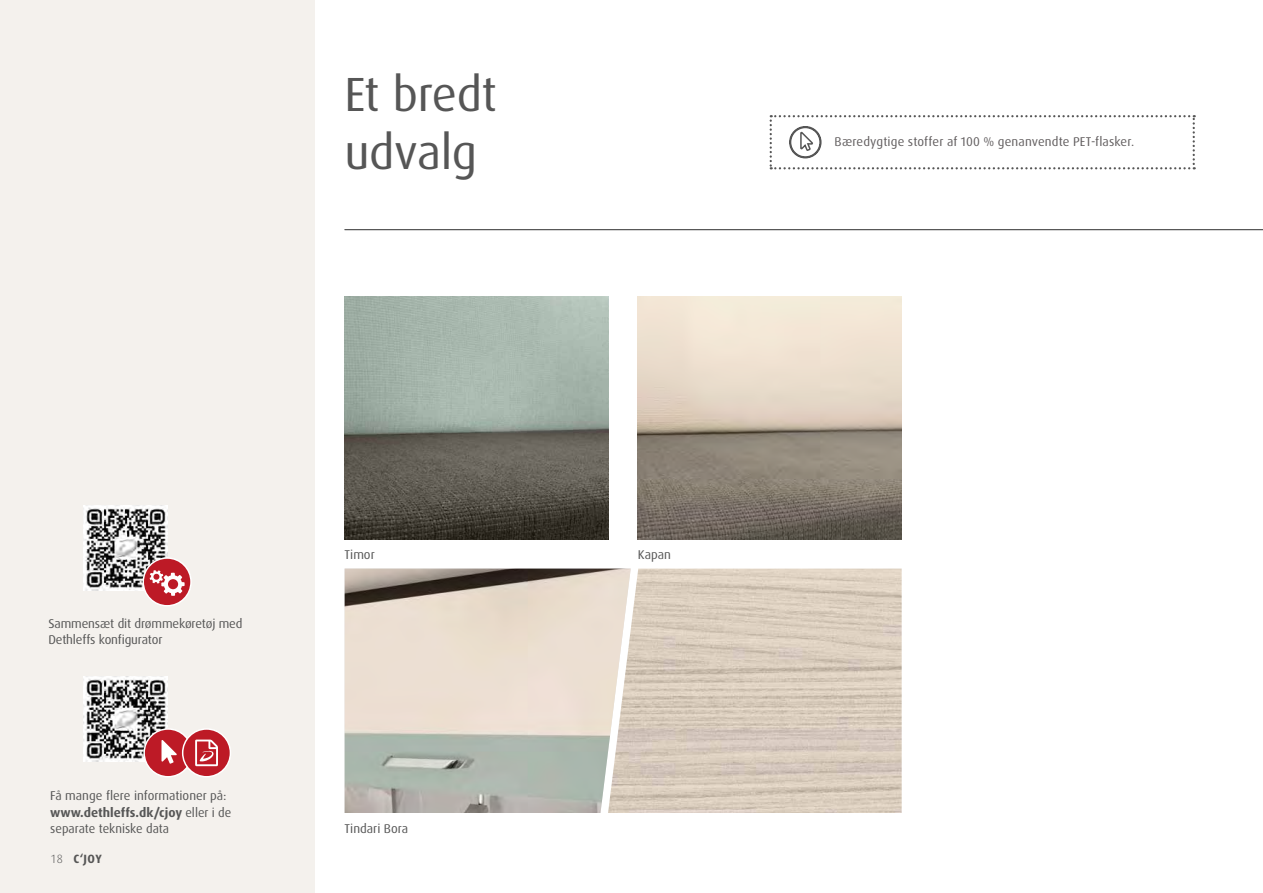
<style>
.page{position:relative;width:1263px;height:893px;background:#fff}
.page>*{position:absolute;margin:0;border:0;box-sizing:border-box;transform-origin:0 0}
.t1{font:48px/58.5px "Dax OT";letter-spacing:-.01em;color:#565656}
.t2{font:12.75px/16.5px "Dax OT";color:#565656}
.t3{font:12.75px "Dax OT";letter-spacing:.01em;color:#625e5f}
.t4{font:700 12px "Dax Pro";color:#565656}
.s1{font-weight:700}
.s2{font-family:"Dax OT";font-weight:300}
</style>
<div class="page">
<img style="left:344px;top:296px;width:264px;height:244px">
<img style="left:638px;top:296px;width:263px;height:244px">
<img style="left:345px;top:569px;width:263px;height:244px">
<img style="left:608px;top:569px;width:294px;height:244px">
<div style="left:0;top:0;width:315px;height:893px;background:#f4f1ed"></div>
<hr style="left:345px;top:229px;width:918px;height:1px;background:#565656">
<svg style="left:770px;top:115px;width:425px;height:54px"></svg>
<img style="left:83px;top:676px;width:84px;height:85px">
<img style="left:83px;top:505px;width:84px;height:85px">
<div style="left:143px;top:558px;width:48px;height:48px;background:#bd1a26;border-radius:50%"></div>
<div style="left:142px;top:557px;width:50px;height:49px;border:2px solid #fff;border-radius:50%"></div>
<svg style="left:150px;top:570px;width:35px;height:26px"></svg>
<div style="left:144px;top:729px;width:48px;height:48px;background:#bd1a26;border-radius:50%"></div>
<div style="left:143px;top:728px;width:50px;height:49px;border:2px solid #fff;border-radius:50%"></div>
<svg style="left:161px;top:740px;width:16px;height:24px"></svg>
<div style="left:183px;top:729px;width:47px;height:48px;background:#bd1a26;border-radius:50%"></div>
<div style="left:182px;top:728px;width:49px;height:49px;border:2px solid #fff;border-radius:50%"></div>
<svg style="left:195px;top:740px;width:23px;height:26px"></svg>
<h1 class="t1" style="left:344px;top:66px;width:154px">Et bredt udvalg</h1>
<p class="t2" style="left:48px;top:615px;width:196px">Sammensæt dit drømmekøretøj med<br>Dethleffs konfigurator</p>
<p class="t2" style="left:50px;top:788px;width:183px">Få mange flere informationer på: <span class="s1">www.dethleffs.dk/cjoy</span> eller i de separate tekniske data</p>
<p class="t4" style="left:51px;top:851px;width:52px"><span class="s2">18</span> C‘JOY</p>
<p class="t2" style="left:345px;top:547px;width:32px">Timor</p>
<p class="t2" style="left:638px;top:547px;width:35px">Kapan</p>
<p class="t2" style="left:345px;top:821px;width:65px">Tindari Bora</p>
<p class="t3" style="left:834px;top:134px;width:301px">Bæredygtige stoffer af 100 % genanvendte PET-flasker.</p>
</div>
